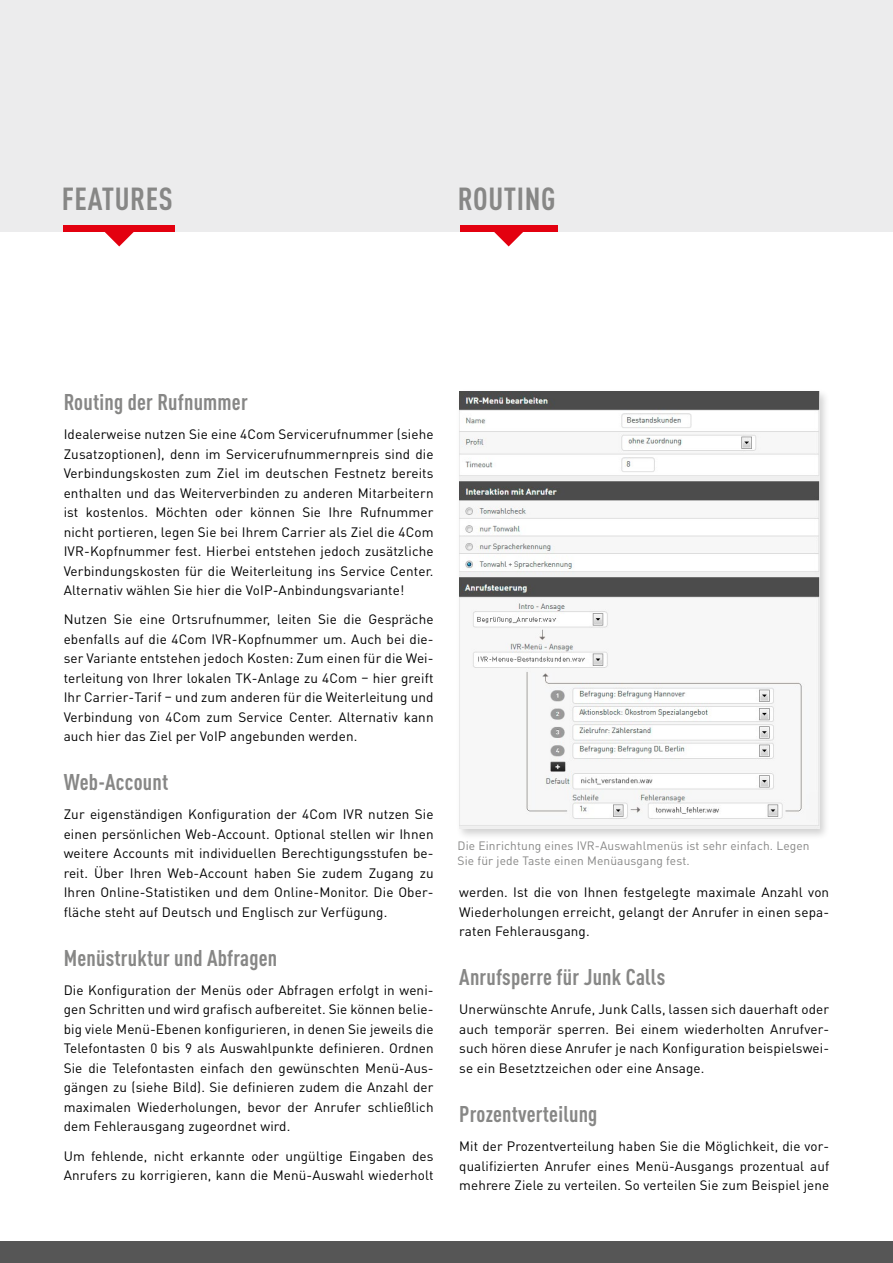
<style>
.page{position:relative;width:893px;height:1263px;background:#fff}
.page>*{position:absolute;margin:0;border:0;box-sizing:border-box;transform-origin:0 0}
.t1{font:700 condensed 31.5px "DINOT";letter-spacing:.02em;color:#878786}
.t2{font:700 condensed 22.5px "DINOT";letter-spacing:.01em;color:#878786}
.t3{font:13.5px/19.5px "DINOT";letter-spacing:.01em;color:#000;text-align:justify}
.t4{font:12px/15px "DINOT";letter-spacing:.01em;color:#878786}
</style>
<div class="page">
<div style="left:0;top:1242px;width:893px;height:21px;background:#565656"></div>
<div style="left:0;top:0;width:893px;height:231px;background:#ececed"></div>
<div style="left:460px;top:225px;width:98px;height:7px;background:#e3000f"></div>
<svg style="left:494px;top:232px;width:29px;height:14px"></svg>
<div style="left:63px;top:225px;width:112px;height:7px;background:#e3000f"></div>
<svg style="left:105px;top:232px;width:29px;height:14px"></svg>
<div style="left:457px;top:388px;width:373px;height:452px;background:#000;opacity:.18"></div>
<img style="left:459px;top:391px;width:360px;height:438px">
<h1 class="t1" style="left:62px;top:180px;width:113px">FEATURES</h1>
<h1 class="t1" style="left:458px;top:180px;width:99px">ROUTING</h1>
<h2 class="t2" style="left:64px;top:388px;width:186px">Routing der Rufnummer</h2>
<p class="t3" style="left:64px;top:424px;width:371px">Idealerweise nutzen Sie eine 4Com Servicerufnummer (siehe Zusatzoptionen), denn im Servicerufnummernpreis sind die Verbindungskosten zum Ziel im deutschen Festnetz bereits enthalten und das Weiterverbinden zu anderen Mitarbeitern ist kostenlos. Möchten oder können Sie Ihre Rufnummer nicht portieren, legen Sie bei Ihrem Carrier als Ziel die 4Com IVR-Kopfnummer fest. Hierbei entstehen jedoch zusätzliche Verbindungskosten für die Weiterleitung ins Service Center.<br>Alternativ wählen Sie hier die VoIP-Anbindungsvariante!</p>
<p class="t3" style="left:64px;top:609px;width:371px">Nutzen Sie eine Ortsrufnummer, leiten Sie die Gespräche ebenfalls auf die 4Com IVR-Kopfnummer um. Auch bei die&shy;ser Variante entstehen jedoch Kosten: Zum einen für die Wei&shy;terleitung von Ihrer lokalen TK-Anlage zu 4Com – hier greift Ihr Carrier-Tarif – und zum anderen für die Weiterleitung und Verbindung von 4Com zum Service Center. Alternativ kann auch hier das Ziel per VoIP angebunden werden.</p>
<h2 class="t2" style="left:64px;top:768px;width:106px">Web-Account</h2>
<p class="t3" style="left:64px;top:804px;width:371px">Zur eigenständigen Konfiguration der 4Com IVR nutzen Sie einen persönlichen Web-Account. Optional stellen wir Ihnen weitere Accounts mit individuellen Berechtigungsstufen be&shy;reit. Über Ihren Web-Account haben Sie zudem Zugang zu Ihren Online-Statistiken und dem Online-Monitor. Die Ober&shy;fläche steht auf Deutsch und Englisch zur Verfügung.</p>
<h2 class="t2" style="left:64px;top:944px;width:215px">Menüstruktur und Abfragen</h2>
<p class="t3" style="left:64px;top:980px;width:371px">Die Konfiguration der Menüs oder Abfragen erfolgt in weni&shy;gen Schritten und wird grafisch aufbereitet. Sie können belie&shy;big viele Menü-Ebenen konfigurieren, in denen Sie jeweils die Telefontasten 0 bis 9 als Auswahlpunkte definieren. Ordnen Sie die Telefontasten einfach den gewünschten Menü-Aus&shy;gängen zu (siehe Bild). Sie definieren zudem die Anzahl der maximalen Wiederholungen, bevor der Anrufer schließlich dem Fehlerausgang zugeordnet wird.</p>
<p class="t3" style="left:64px;top:1145px;width:371px">Um fehlende, nicht erkannte oder ungültige Eingaben des<br>Anrufers zu korrigieren, kann die Menü-Auswahl wiederholt</p>
<p class="t4" style="left:458px;top:838px;width:354px">Die Einrichtung eines IVR-Auswahlmenüs ist sehr einfach. Legen<br>Sie für jede Taste einen Menüausgang fest.</p>
<p class="t3" style="left:459px;top:882px;width:371px">werden. Ist die von Ihnen festgelegte maximale Anzahl von Wiederholungen erreicht, gelangt der Anrufer in einen sepa&shy;raten Fehlerausgang.</p>
<h2 class="t2" style="left:459px;top:963px;width:207px">Anrufsperre für Junk Calls</h2>
<p class="t3" style="left:459px;top:999px;width:371px">Unerwünschte Anrufe, Junk Calls, lassen sich dauerhaft oder auch temporär sperren. Bei einem wiederholten Anrufver&shy;such hören diese Anrufer je nach Konfiguration beispielswei&shy;se ein Besetztzeichen oder eine Ansage.</p>
<h2 class="t2" style="left:459px;top:1100px;width:140px">Prozentverteilung</h2>
<p class="t3" style="left:459px;top:1136px;width:371px">Mit der Prozentverteilung haben Sie die Möglichkeit, die vor&shy;qualifizierten Anrufer eines Menü-Ausgangs prozentual auf mehrere Ziele zu verteilen. So verteilen Sie zum Beispiel jene</p>
</div>
